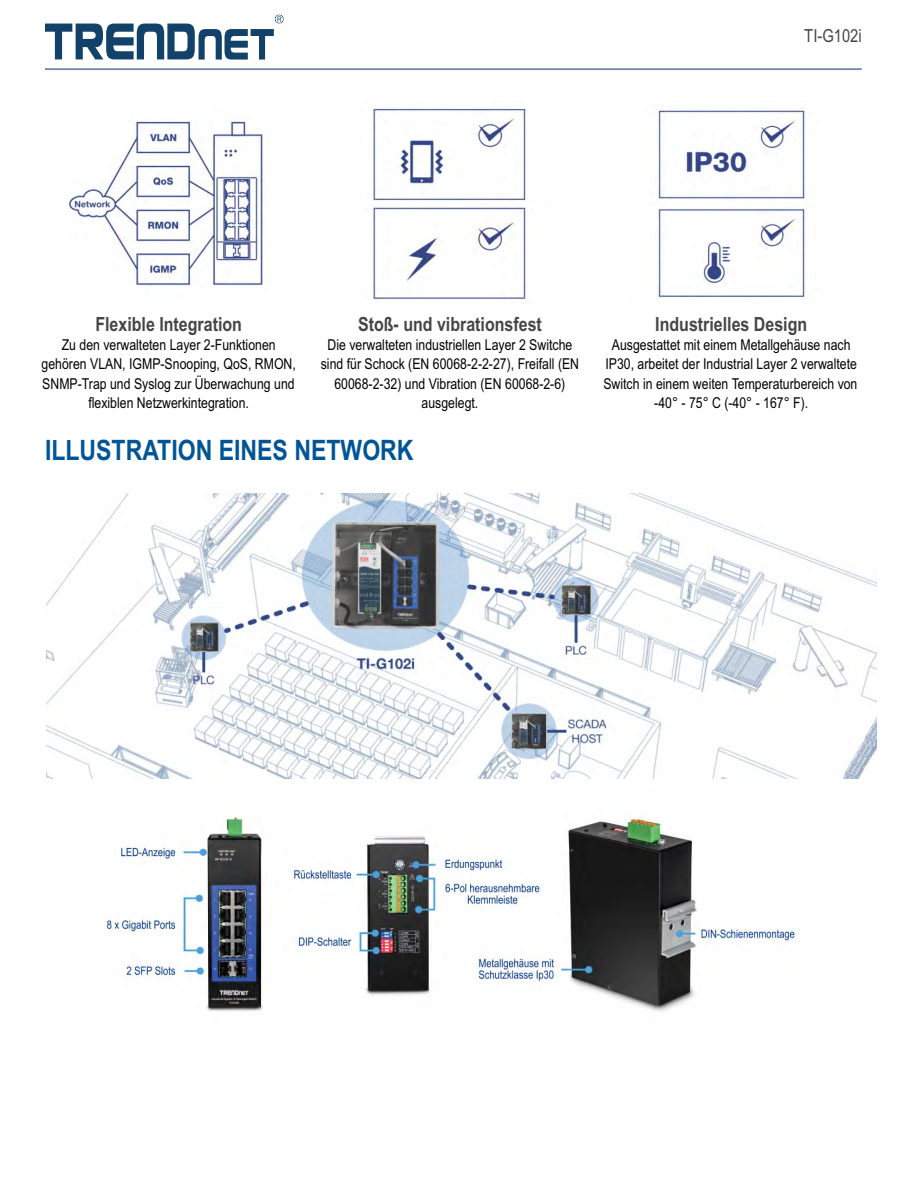
<style>
.page{position:relative;width:918px;height:1188px;background:#fff}
.page>*{position:absolute;margin:0;border:0;box-sizing:border-box;transform-origin:0 0}
.t1{font:700 28.2px "Arial Narrow";color:#005596}
.t2{font:700 19.5px "Arial Narrow";color:#464646}
.t3{font:18px "Arial Narrow";color:#464646}
.t4{font:15px/19.5px "Arial Narrow";color:#000;text-align:center}
</style>
<div class="page">
<img style="left:68px;top:121px;width:195px;height:165px">
<img style="left:371px;top:107px;width:157px;height:193px">
<img style="left:656px;top:107px;width:150px;height:191px">
<svg style="left:45px;top:15px;width:238px;height:45px"></svg>
<hr style="left:45px;top:68px;width:817px;height:2px;background:#32537e">
<img style="left:46px;top:493px;width:830px;height:286px">
<img style="left:106px;top:817px;width:690px;height:195px">
<p class="t3" style="left:804px;top:28px;width:59px">TI-G102i</p>
<h2 class="t2" style="left:95px;top:317px;width:148px">Flexible Integration</h2>
<p class="t4" style="left:42px;top:336px;width:256px">Zu den verwalteten Layer 2-Funktionen gehören VLAN, IGMP-Snooping, QoS, RMON, SNMP-Trap und Syslog zur Überwachung und flexiblen Netzwerkintegration.</p>
<h2 class="t2" style="left:358px;top:317px;width:185px">Stoß- und vibrationsfest</h2>
<p class="t4" style="left:321px;top:336px;width:260px">Die verwalteten industriellen Layer 2 Switche sind für Schock (EN 60068-2-2-27), Freifall (EN 60068-2-32) und Vibration (EN 60068-2-6) ausgelegt.</p>
<h1 class="t1" style="left:45px;top:439px;width:370px">ILLUSTRATION EINES NETWORK</h1>
<h2 class="t2" style="left:655px;top:317px;width:153px">Industrielles Design</h2>
<p class="t4" style="left:603px;top:336px;width:256px">Ausgestattet mit einem Metallgehäuse nach IP30, arbeitet der Industrial Layer 2 verwaltete Switch in einem weiten Temperaturbereich von -40° - 75° C (-40° - 167° F).</p>
</div>
